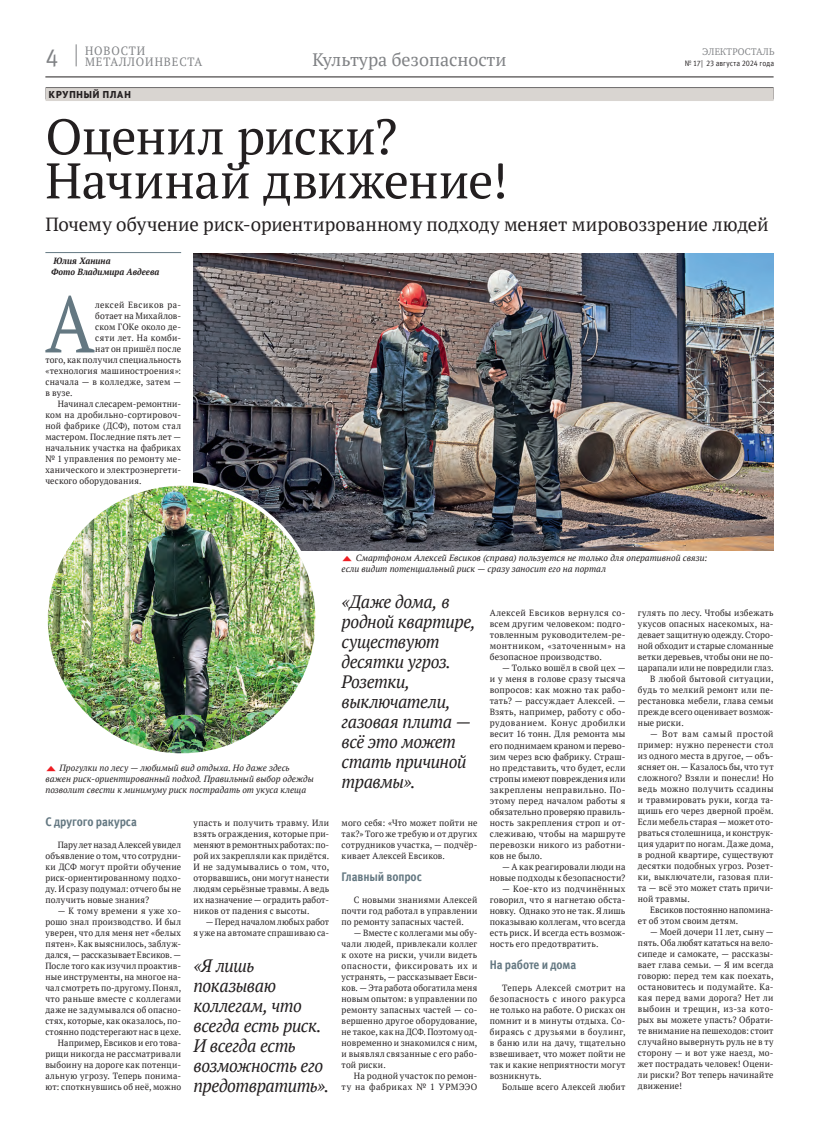
<style>
.page{position:relative;width:820px;height:1134px;background:#fff}
.page>*{position:absolute;margin:0;border:0;box-sizing:border-box;transform-origin:0 0}
.Буквица{font:79.8px "PT Serif";color:#647882;scale:.9 1}
.Заголовок_50{font:50px/44px "PT Serif";letter-spacing:-.01em;color:#231f20}
.Подзаголовок{font:19px "PT Serif";letter-spacing:-.01em;color:#231f20}
.Цитата_недели{font:italic 18px/20px "PT Serif";letter-spacing:-.025em;color:#231f20;scale:.96 1}
.Колонтитул_рубрика{font:18px "PT Serif";color:#808285}
.Текст_ПОДЗАГ{font:700 12.5px "Meta Offc Pro";letter-spacing:-.01em;color:#647882;scale:.9 1}
.t1{font:12px/11px "PT Serif";letter-spacing:.08em;color:#808285;scale:.95 1}
.t2{font:10px "Charter C";letter-spacing:.03em;color:#808285;scale:.92 1}
.Рубрика{font:800 10px "PT Sans Pro";letter-spacing:.09em;color:#231f20}
.Текст_основной{font:9px/11px "PT Serif";letter-spacing:.02em;color:#231f20;text-align:justify;scale:.96 1}
.Текст_основной-2{font:9px/11px "PT Serif";letter-spacing:.02em;color:#231f20;text-align:right}
.t3{font:italic 9px/11px "PT Serif";color:#231f20}
.Буквица-2{font:9px "PT Serif";letter-spacing:.025em;color:#231f20;scale:.96 1}
.Автор{font:italic 700 9px/11px "PT Serif";letter-spacing:.005em;color:#231f20;scale:.95 1}
.Буквица-3{font:9px "PT Serif";letter-spacing:.005em;color:#231f20;scale:.96 1}
.t4{font:8px "Meta Offc Pro Norm";letter-spacing:.01em;color:#231f20;scale:.9 1}
.s1{font-family:"Meta Offc Pro Norm";font-size:25px}
.s2{font-family:"Modern Pictograms";font-style:normal;font-size:14px;color:#ee1d23}
</style>
<div class="page">
<hr style="left:45px;top:77px;width:728px;height:1px;background:#231f20">
<svg style="left:76px;top:44px;width:1px;height:22px"></svg>
<div style="left:46px;top:87px;width:727px;height:12px;background:#757373"></div>
<div style="left:46px;top:88px;width:727px;height:13px;background:#d9d5d1"></div>
<hr style="left:45px;top:252px;width:136px;height:1px;background:#647882">
<img style="left:193px;top:253px;width:580px;height:297px">
<img style="left:49px;top:484px;width:268px;height:268px">
<h3 class="t1" style="left:85px;top:45px;width:125px;text-indent:-40px"><span class="s1">4</span> НОВОСТИ<br>МЕТАЛЛОИНВЕСТА</h3>
<p class="t2" style="left:702px;top:46px;width:80px">ЭЛЕКТРОСТАЛЬ</p>
<p class="Колонтитул_рубрика" style="left:312px;top:48px;width:196px">Культура безопасности</p>
<p class="t4" style="left:684px;top:58px;width:100px">№ 17| 23 августа 2024 года</p>
<p class="Рубрика" style="left:49px;top:88px;width:83px">КРУПНЫЙ ПЛАН</p>
<p class="Заголовок_50" style="left:45px;top:114px;width:463px">Оценил риски?<br>Начинай движение!</p>
<p class="Подзаголовок" style="left:45px;top:212px;width:724px">Почему обучение риск-ориентированному подходу меняет мировоззрение людей</p>
<p class="Автор" style="left:51px;top:256px;width:115px">Юлия Ханина<br>Фото Владимира Авдеева</p>
<p class="Буквица" style="left:45px;top:272px;width:56px">А</p>
<p class="Буквица-2" style="left:95px;top:299px;width:91px">лексей Евсиков ра-</p>
<p class="Буквица-2" style="left:95px;top:310px;width:91px">ботает на Михайлов-</p>
<p class="Буквица-3" style="left:95px;top:321px;width:91px">ском ГОКе около де-</p>
<p class="Буквица-2" style="left:95px;top:332px;width:91px">сяти лет. На комби-</p>
<p class="Буквица-2" style="left:95px;top:343px;width:91px">нат он пришёл после</p>
<p class="Буквица-2" style="left:45px;top:354px;width:143px">того, как получил специальность</p>
<p class="Буквица-2" style="left:45px;top:365px;width:143px">«технология машиностроения»:</p>
<p class="Буквица-2" style="left:45px;top:376px;width:143px">сначала — в колледже, затем —</p>
<p class="Буквица-2" style="left:45px;top:387px;width:30px">в вузе.</p>
<p class="Текст_основной" style="left:45px;top:399px;width:143px;text-indent:12px">Начинал слесарем-ремонтни&shy;ком на дробильно-сортировоч&shy;ной фабрике (ДСФ), потом стал мастером. Последние пять лет — начальник участка на фабриках № 1 управления по ремонту ме&shy;ханического и электроэнергети&shy;ческого оборудования.</p>
<p class="t3" style="left:45px;top:762px;width:270px"><span class="s2">‐</span> Прогулки по лесу — любимый вид отдыха. Но даже здесь важен риск-ориентированный подход. Правильный выбор одежды позволит свести к минимуму риск пострадать от укуса клеща</p>
<p class="Текст_основной" style="left:193px;top:817px;width:143px">упасть и получить травму. Или взять ограждения, которые при&shy;меняют в ремонтных работах: по&shy;рой их закрепляли как придётся.<br>И не задумывались о том, что, оторвавшись, они могут нанести людям серьёзные травмы. А ведь их назначение — оградить работ&shy;ников от падения с высоты.</p>
<p class="Текст_основной" style="left:193px;top:916px;width:143px;text-align:right">— Перед началом любых работ<br>я уже на автомате спрашиваю са-</p>
<p class="Текст_ПОДЗАГ" style="left:45px;top:811px;width:103px">С другого ракурса</p>
<p class="Текст_основной" style="left:45px;top:839px;width:143px;text-indent:12px">Пару лет назад Алексей увидел объявление о том, что сотрудни&shy;ки ДСФ могут пройти обучение риск-ориентированному подхо&shy;ду. И сразу подумал: отчего бы не получить новые знания?</p>
<p class="Текст_основной" style="left:45px;top:905px;width:143px;text-indent:12px">— К тому времени я уже хо&shy;рошо знал производство. И был уверен, что для меня нет «белых пятен». Как выяснилось, заблуж&shy;дался, — рассказывает Евсиков. — После того как изучил проактив&shy;ные инструменты, на многое на&shy;чал смотреть по-другому. Понял, что раньше вместе с коллегами даже не задумывался об опасно&shy;стях, которые, как оказалось, по&shy;стоянно подстерегают нас в цехе.</p>
<p class="Текст_основной" style="left:45px;top:1037px;width:143px;text-indent:12px">Например, Евсиков и его това&shy;рищи никогда не рассматривали выбоину на дороге как потенци&shy;альную угрозу. Теперь понима&shy;ют: споткнувшись об неё, можно</p>
<p class="Цитата_недели" style="left:193px;top:956px;width:143px">«Я лишь показываю коллегам, что всегда есть риск.<br>И всегда есть возможность его предотвратить».</p>
<p class="t3" style="left:341px;top:553px;width:367px"><span class="s2">‐</span> Смартфоном Алексей Евсиков (справа) пользуется не только для оперативной связи: если видит потенциальный риск — сразу заносит его на портал</p>
<p class="Цитата_недели" style="left:341px;top:591px;width:141px">«Даже дома, в родной квартире, существуют десятки угроз.<br>Розетки, выключатели, газовая плита — всё это может стать причиной травмы».</p>
<p class="Текст_основной" style="left:341px;top:817px;width:143px">мого себя: «Что может пойти не так?» Того же требую и от других сотрудников участка, — подчёр&shy;кивает Алексей Евсиков.</p>
<p class="Текст_ПОДЗАГ" style="left:341px;top:866px;width:91px">Главный вопрос</p>
<p class="Текст_основной" style="left:341px;top:894px;width:143px;text-indent:12px">С новыми знаниями Алексей почти год работал в управлении по ремонту запасных частей.</p>
<p class="Текст_основной" style="left:341px;top:927px;width:143px;text-align:left;text-indent:12px">— Вместе с коллегами мы обу&shy;чали людей, привлекали коллег к охоте на риски, учили видеть опасности, фиксировать их и устранять, — рассказывает Евси&shy;ков. — Эта работа обогатила меня новым опытом: в управлении по ремонту запасных частей — со&shy;вершенно другое оборудование, не такое, как на ДСФ. Поэтому од&shy;новременно и знакомился с ним, и выявлял связанные с его рабо&shy;той риски.</p>
<p class="Текст_основной-2" style="left:341px;top:1070px;width:137px">На родной участок по ремон-<br>ту на фабриках № 1 УРМЭЭО</p>
<p class="Текст_основной-2" style="left:489px;top:608px;width:137px;text-align:justify">Алексей Евсиков вернулся со&shy;всем другим человеком: подго&shy;товленным руководителем-ре&shy;монтником, «заточенным» на безопасное производство.</p>
<p class="Текст_основной-2" style="left:489px;top:663px;width:137px;text-align:left;text-indent:12px">— Только вошёл в свой цех — и у меня в голове сразу тысяча вопросов: как можно так рабо&shy;тать? — рассуждает Алексей. —<br>Взять, например, работу с обо&shy;рудованием. Конус дробилки весит 16 тонн. Для ремонта мы его поднимаем краном и перево&shy;зим через всю фабрику. Страш&shy;но представить, что будет, если стропы имеют повреждения или закреплены неправильно. По&shy;этому перед началом работы я обязательно проверяю правиль&shy;ность закрепления строп и от&shy;слеживаю, чтобы на маршруте перевозки никого из работни&shy;ков не было.</p>
<p class="Текст_основной-2" style="left:489px;top:861px;width:137px">— А как реагировали люди на новые подходы к безопасности?</p>
<p class="Текст_основной-2" style="left:489px;top:883px;width:137px;text-align:justify;text-indent:12px">— Кое-кто из подчинённых говорил, что я нагнетаю обста&shy;новку. Однако это не так. Я лишь показываю коллегам, что всегда есть риск. И всегда есть возмож&shy;ность его предотвратить.</p>
<p class="Текст_ПОДЗАГ" style="left:489px;top:954px;width:98px">На работе и дома</p>
<p class="Текст_основной" style="left:489px;top:982px;width:143px;text-indent:12px">Теперь Алексей смотрит на безопасность с иного ракурса не только на работе. О рисках он помнит и в минуты отдыха. Со&shy;бираясь с друзьями в боулинг, в баню или на дачу, тщательно взвешивает, что может пойти не так и какие неприятности могут возникнуть.</p>
<p class="Текст_основной" style="left:502px;top:1081px;width:130px">Больше всего Алексей любит</p>
<p class="Текст_основной" style="left:637px;top:608px;width:143px">гулять по лесу. Чтобы избежать укусов опасных насекомых, на&shy;девает защитную одежду. Сторо&shy;ной обходит и старые сломанные ветки деревьев, чтобы они не по&shy;царапали или не повредили глаз.</p>
<p class="Текст_основной" style="left:637px;top:674px;width:143px;text-indent:12px">В любой бытовой ситуации, будь то мелкий ремонт или пе&shy;рестановка мебели, глава семьи прежде всего оценивает возмож&shy;ные риски.</p>
<p class="Текст_основной" style="left:637px;top:729px;width:143px;text-indent:12px">— Вот вам самый простой пример: нужно перенести стол из одного места в другое, — объ&shy;ясняет он. — Казалось бы, что тут сложного? Взяли и понесли! Но ведь можно получить ссадины и травмировать руки, когда та&shy;щишь его через дверной проём.<br>Если мебель старая — может ото&shy;рваться столешница, и конструк&shy;ция ударит по ногам. Даже дома, в родной квартире, существуют десятки подобных угроз. Розет&shy;ки, выключатели, газовая пли&shy;та — всё это может стать причи&shy;ной травмы.</p>
<p class="Текст_основной" style="left:637px;top:905px;width:143px;text-indent:12px">Евсиков постоянно напомина&shy;ет об этом своим детям.</p>
<p class="Текст_основной" style="left:637px;top:927px;width:143px;text-indent:12px">— Моей дочери 11 лет, сыну — пять. Оба любят кататься на вело&shy;сипеде и самокате, — рассказы&shy;вает глава семьи. — Я им всегда говорю: перед тем как поехать, остановитесь и подумайте. Ка&shy;кая перед вами дорога? Нет ли выбоин и трещин, из-за кото&shy;рых вы можете упасть? Обрати&shy;те внимание на пешеходов: стоит случайно вывернуть руль не в ту сторону — и вот уже наезд, мо&shy;жет пострадать человек! Оцени&shy;ли риски? Вот теперь начинайте движение!</p>
</div>
